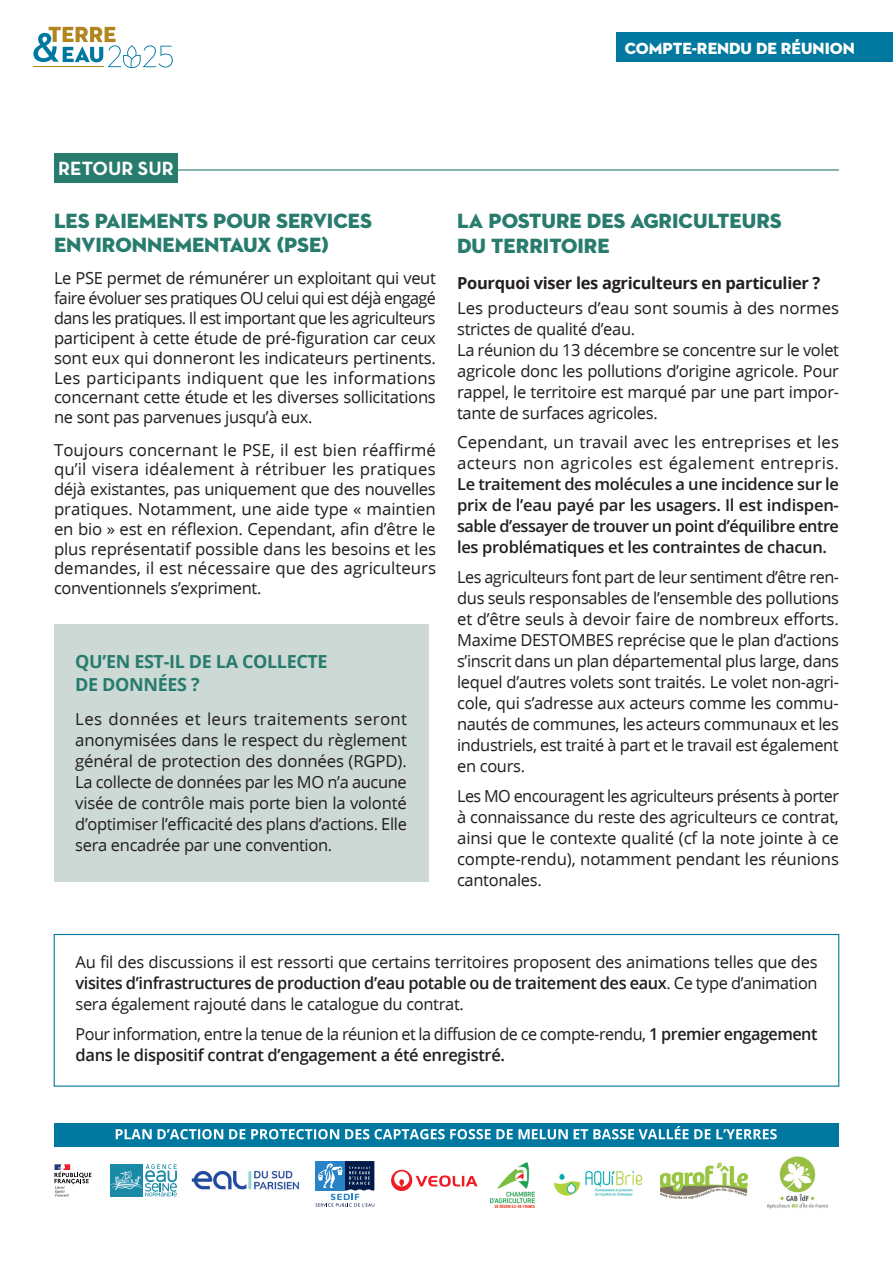
<style>
.page{position:relative;width:893px;height:1263px;background:#fff}
.page>*{position:absolute;margin:0;border:0;box-sizing:border-box;transform-origin:0 0}
.t1{font:21px/24px "Neutraface 2 Display Titling";color:#287c6d}
.t2{font:700 19.5px "Neutra Text";color:#fff}
.t3{font:700 18px/22.5px "Open Sans";letter-spacing:-.02em;color:#287c6d}
.t4{font:16.5px/21px "Open Sans";letter-spacing:-.02em;color:#231f20;text-align:justify}
.t5{font:600 16.5px/21px "Open Sans";letter-spacing:-.02em;color:#231f20;text-align:justify}
.t6{font:700 16.5px "Open Sans";letter-spacing:-.02em;color:#231f20}
.t7{font:16.5px "Neutraface 2 Display Titling";color:#fff}
.s1{font-weight:400}
.s2{font-weight:600}
</style>
<div class="page">
<div style="left:616px;top:32px;width:277px;height:30px;background:#0078a0"></div>
<svg style="left:33px;top:27px;width:140px;height:41px"></svg>
<div style="left:54px;top:934px;width:785px;height:153px;border:1px solid #0078a0"></div>
<hr style="left:128px;top:169px;width:711px;height:2px;background:#287c6d">
<div style="left:54px;top:154px;width:124px;height:29px;background:#287c6d"></div>
<div style="left:54px;top:624px;width:374px;height:257px;background:#cdd9d5"></div>
<div style="left:54px;top:1123px;width:784px;height:23px;background:#0078a0"></div>
<svg style="left:116px;top:1126px;width:661px;height:13px"></svg>
<div style="left:315px;top:1161px;width:30px;height:29px;background:#2783c5"></div>
<svg style="left:316px;top:1161px;width:58px;height:45px"></svg>
<svg style="left:391px;top:1170px;width:87px;height:21px"></svg>
<svg style="left:54px;top:1164px;width:37px;height:32px"></svg>
<div style="left:110px;top:1164px;width:33px;height:32px;background:#1b8aa7"></div>
<svg style="left:111px;top:1164px;width:66px;height:32px"></svg>
<img style="left:191px;top:1170px;width:109px;height:20px">
<img style="left:554px;top:1171px;width:88px;height:26px">
<img style="left:660px;top:1162px;width:87px;height:36px">
<img style="left:767px;top:1156px;width:61px;height:53px">
<img style="left:491px;top:1163px;width:43px;height:45px">
<p class="t7" style="left:625px;top:38px;width:231px">COMPTE-RENDU DE RÉUNION</p>
<p class="t2" style="left:58px;top:156px;width:117px">RETOUR SUR</p>
<p class="t1" style="left:54px;top:209px;width:319px">LES PAIEMENTS POUR SERVICES<br>ENVIRONNEMENTAUX (PSE)</p>
<p class="t4" style="left:54px;top:269px;width:383px;line-height:19.8px">Le PSE permet de rémunérer un exploitant qui veut faire évoluer ses pratiques OU celui qui est déjà engagé dans les pratiques. Il est important que les agriculteurs participent à cette étude de pré-figuration car ceux sont eux qui donneront les indicateurs pertinents.<br>Les participants indiquent que les informations concernant cette étude et les diverses sollicitations ne sont pas parvenues jusqu’à eux.</p>
<p class="t4" style="left:54px;top:440px;width:384px;line-height:19.8px">Toujours concernant le PSE, il est bien réaffirmé qu’il visera idéalement à rétribuer les pratiques déjà existantes, pas uniquement que des nouvelles pratiques. Notamment, une aide type « maintien en bio » est en réflexion. Cependant, afin d’être le plus représentatif possible dans les besoins et les demandes, il est nécessaire que des agriculteurs conventionnels s’expriment.</p>
<p class="t3" style="left:75px;top:651px;width:254px">QU’EN EST-IL DE LA COLLECTE<br>DE DONNÉES ?</p>
<p class="t4" style="left:75px;top:708px;width:333px">Les données et leurs traitements seront anonymisées dans le respect du règlement général de protection des données (RGPD).<br>La collecte de données par les MO n’a aucune visée de contrôle mais porte bien la volonté d’optimiser l’efficacité des plans d’actions. Elle sera encadrée par une convention.</p>
<p class="t1" style="left:457px;top:208px;width:326px;line-height:25.5px">LA POSTURE DES AGRICULTEURS<br>DU TERRITOIRE</p>
<p class="t6" style="left:457px;top:273px;width:365px">Pourquoi viser les agriculteurs en particulier ?</p>
<p class="t4" style="left:457px;top:298px;width:383px">Les producteurs d’eau sont soumis à des normes strictes de qualité d’eau.</p>
<p class="t4" style="left:457px;top:340px;width:383px">La réunion du 13 décembre se concentre sur le volet agricole donc les pollutions d’origine agricole. Pour rappel, le territoire est marqué par une part impor&shy;tante de surfaces agricoles.</p>
<p class="t5" style="left:457px;top:432px;width:383px"><span class="s1">Cependant, un travail avec les entreprises et les acteurs non agricoles est également entrepris.<br></span>Le traitement des molécules a une incidence sur le prix de l’eau payé par les usagers. Il est indispen&shy;sable d’essayer de trouver un point d’équilibre entre les problématiques et les contraintes de chacun.</p>
<p class="t4" style="left:457px;top:567px;width:384px">Les agriculteurs font part de leur sentiment d’être ren&shy;dus seuls responsables de l’ensemble des pollutions et d’être seuls à devoir faire de nombreux efforts.<br>Maxime DESTOMBES reprécise que le plan d’actions s’inscrit dans un plan départemental plus large, dans lequel d’autres volets sont traités. Le volet non-agri&shy;cole, qui s’adresse aux acteurs comme les commu&shy;nautés de communes, les acteurs communaux et les industriels, est traité à part et le travail est également en cours.</p>
<p class="t4" style="left:457px;top:785px;width:383px">Les MO encouragent les agriculteurs présents à porter à connaissance du reste des agriculteurs ce contrat, ainsi que le contexte qualité (cf la note jointe à ce compte-rendu), notamment pendant les réunions cantonales.</p>
<p class="t4" style="left:75px;top:952px;width:744px">Au fil des discussions il est ressorti que certains territoires proposent des animations telles que des <span class="s2">visites d’infrastructures de production d’eau potable ou de traitement des eaux</span>. Ce type d’animation sera également rajouté dans le catalogue du contrat.</p>
<p class="t4" style="left:75px;top:1024px;width:743px">Pour information, entre la tenue de la réunion et la diffusion de ce compte-rendu, <span class="s2">1 premier engagement dans le dispositif contrat d’engagement a été enregistré.</span></p>
</div>
